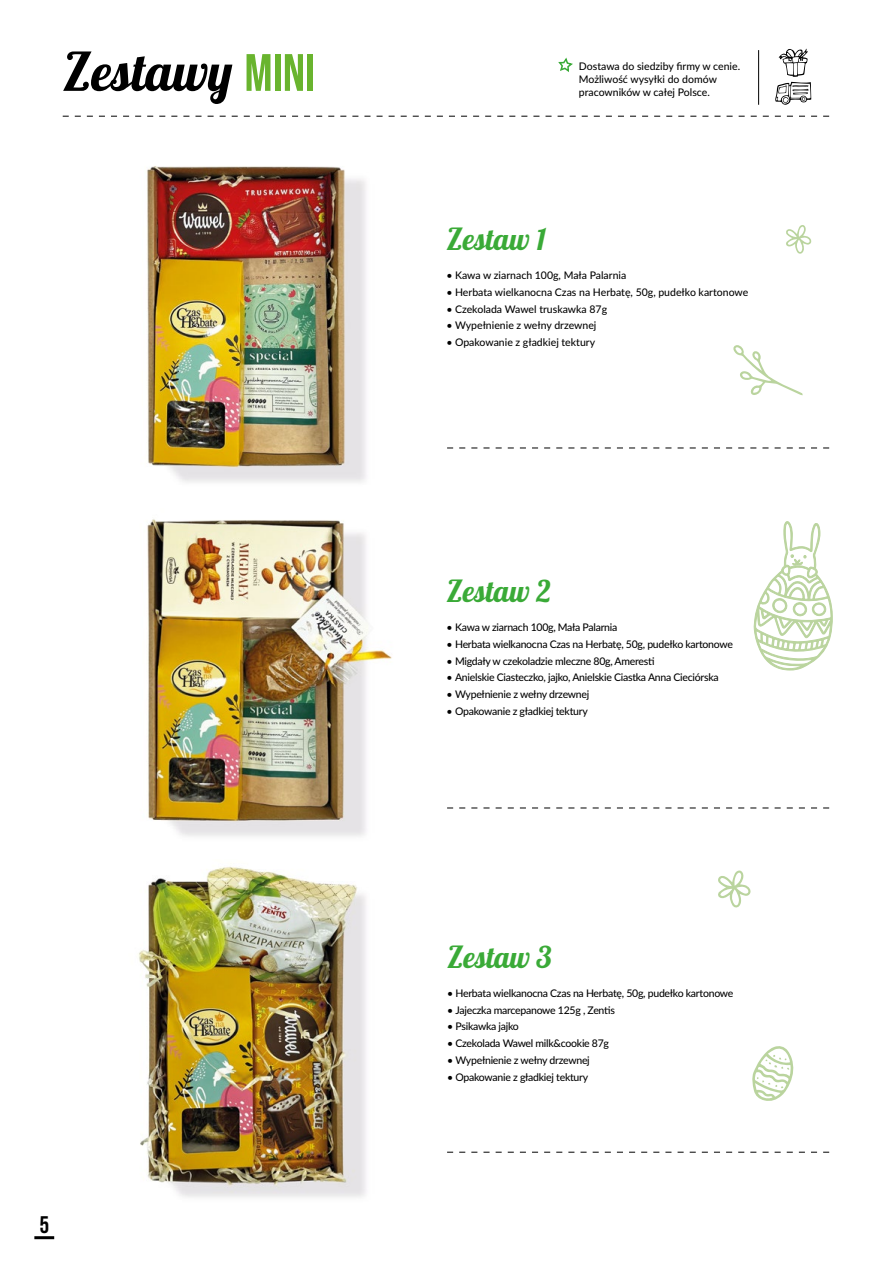
<style>
.page{position:relative;width:893px;height:1263px;background:#fff}
.page>*{position:absolute;margin:0;border:0;box-sizing:border-box;transform-origin:0 0}
.t1{font:italic 700 52.5px "Lobster Two";color:#000}
.t2{font:italic 700 30px "Lobster Two";color:#3aaa37}
.t3{font:700 24px "Bebas Neue Pro";color:#000}
.t4{font:500 10.5px "Lato";letter-spacing:-.025em;color:#000}
.t5{font:500 10.5px/12.6px "Lato";color:#000}
.s1{font-family:"Bebas Neue Pro";font-style:normal;color:#69b42e}
</style>
<div class="page">
<img style="left:147px;top:166px;width:219px;height:316px">
<img style="left:147px;top:519px;width:245px;height:317px">
<img style="left:138px;top:866px;width:228px;height:331px">
<svg style="left:63px;top:116px;width:766px;height:1px"></svg>
<svg style="left:558px;top:57px;width:15px;height:15px"></svg>
<svg style="left:775px;top:49px;width:37px;height:56px"></svg>
<hr style="left:758px;top:50px;width:1px;height:55px;background:#000">
<svg style="left:753px;top:521px;width:80px;height:150px"></svg>
<svg style="left:786px;top:225px;width:26px;height:29px"></svg>
<svg style="left:733px;top:345px;width:70px;height:50px"></svg>
<svg style="left:752px;top:1046px;width:42px;height:55px"></svg>
<svg style="left:718px;top:870px;width:33px;height:38px"></svg>
<svg style="left:447px;top:448px;width:382px;height:1px"></svg>
<svg style="left:447px;top:808px;width:382px;height:1px"></svg>
<svg style="left:447px;top:1152px;width:382px;height:1px"></svg>
<hr style="left:34px;top:1236px;width:20px;height:3px;background:#000">
<h1 class="t1" style="left:63px;top:38px;width:254px">Zestawy <span class="s1">MINI</span></h1>
<p class="t5" style="left:579px;top:60px;width:163px">Dostawa do siedziby firmy w cenie.<br>Możliwość wysyłki do domów pracowników w całej Polsce.</p>
<h2 class="t2" style="left:447px;top:220px;width:101px">Zestaw 1</h2>
<p class="t5" style="left:447px;top:268px;width:181px">• Kawa w ziarnach 100g, Mała Palarnia</p>
<p class="t5" style="left:447px;top:285px;width:303px">• Herbata wielkanocna Czas na Herbatę, 50g, pudełko kartonowe</p>
<p class="t5" style="left:447px;top:302px;width:162px">• Czekolada Wawel truskawka 87g</p>
<p class="t5" style="left:447px;top:319px;width:151px">• Wypełnienie z wełny drzewnej</p>
<p class="t5" style="left:447px;top:336px;width:150px">• Opakowanie z gładkiej tektury</p>
<h3 class="t3" style="left:40px;top:1211px;width:11px">5</h3>
<h2 class="t2" style="left:447px;top:572px;width:106px">Zestaw 2</h2>
<p class="t4" style="left:447px;top:619px;width:172px">• Kawa w ziarnach 100g, Mała Palarnia</p>
<p class="t4" style="left:447px;top:636px;width:288px">• Herbata wielkanocna Czas na Herbatę, 50g, pudełko kartonowe</p>
<p class="t4" style="left:447px;top:653px;width:210px">• Migdały w czekoladzie mleczne 80g, Ameresti</p>
<p class="t4" style="left:447px;top:670px;width:274px">• Anielskie Ciasteczko, jajko, Anielskie Ciastka Anna Cieciórska</p>
<p class="t4" style="left:447px;top:687px;width:144px">• Wypełnienie z wełny drzewnej</p>
<p class="t4" style="left:447px;top:704px;width:143px">• Opakowanie z gładkiej tektury</p>
<h2 class="t2" style="left:447px;top:938px;width:107px">Zestaw 3</h2>
<p class="t4" style="left:447px;top:985px;width:288px">• Herbata wielkanocna Czas na Herbatę, 50g, pudełko kartonowe</p>
<p class="t4" style="left:447px;top:1002px;width:169px">• Jajeczka marcepanowe 125g , Zentis</p>
<p class="t4" style="left:447px;top:1019px;width:73px">• Psikawka jajko</p>
<p class="t4" style="left:447px;top:1036px;width:164px">• Czekolada Wawel milk&amp;cookie 87g</p>
<p class="t4" style="left:447px;top:1053px;width:144px">• Wypełnienie z wełny drzewnej</p>
<p class="t4" style="left:447px;top:1069px;width:143px">• Opakowanie z gładkiej tektury</p>
</div>
